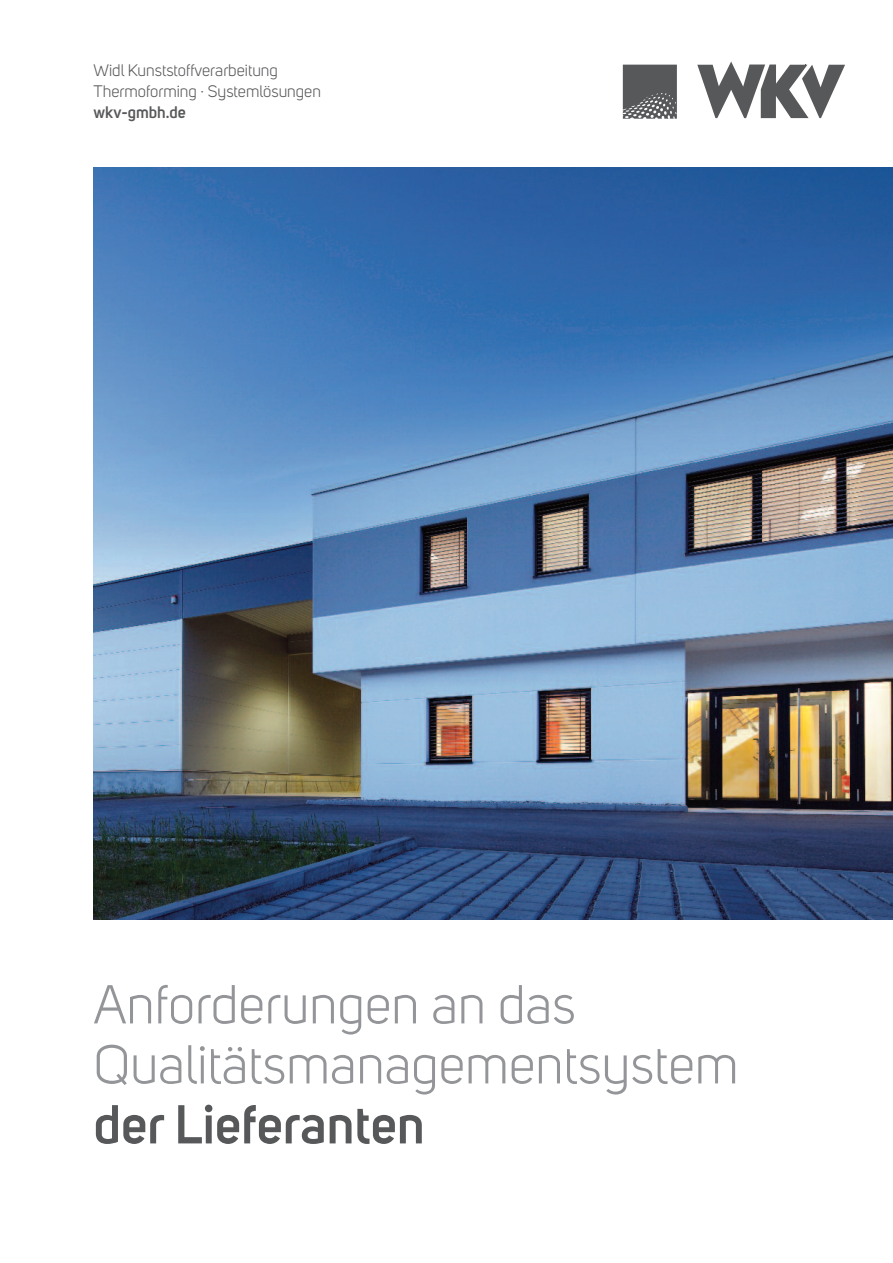
<style>
.page{position:relative;width:893px;height:1263px;background:#fff}
.page>*{position:absolute;margin:0;border:0;box-sizing:border-box;transform-origin:0 0}
.t1{font:54px/60px "Uni Sans";color:#939598}
.t2{font:600 54px "Uni Sans";color:#57585a}
.t3{font:16.5px/21px "Uni Sans";color:#57585a}
.t4{font:600 16.5px "Uni Sans";color:#57585a}
</style>
<div class="page">
<img style="left:94px;top:167px;width:799px;height:753px">
<svg style="left:697px;top:62px;width:148px;height:56px"></svg>
<svg style="left:623px;top:65px;width:54px;height:54px;background:#656668"></svg>
<p class="t3" style="left:94px;top:62px;width:229px">Widl Kunststoffverarbeitung<br>Thermoforming · Systemlösungen</p>
<p class="t4" style="left:94px;top:107px;width:94px">wkv-gmbh.de</p>
<h1 class="t1" style="left:94px;top:981px;width:646px">Anforderungen an das<br>Qualitätsmanagementsystem</h1>
<h1 class="t2" style="left:94px;top:1105px;width:333px">der Lieferanten</h1>
</div>
